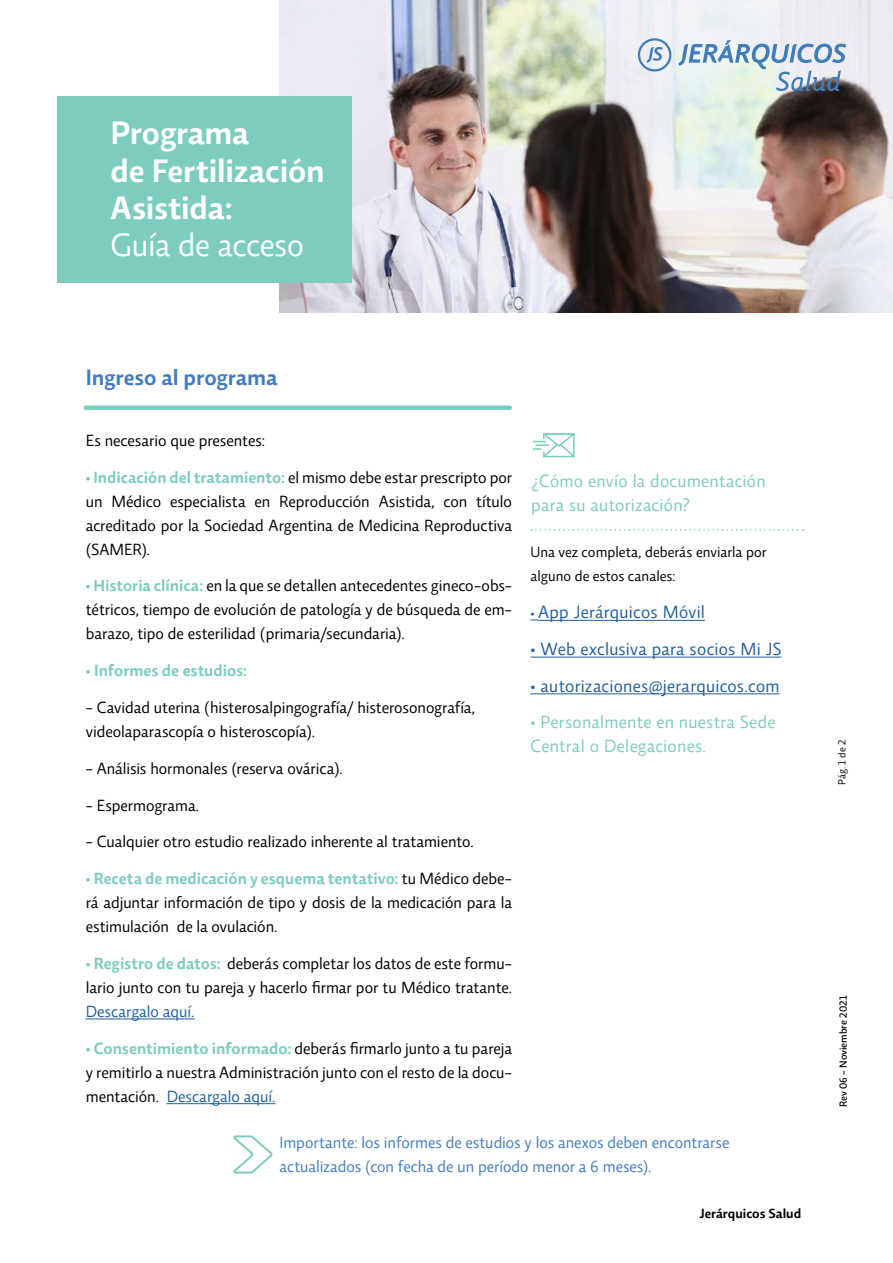
<style>
.page{position:relative;width:893px;height:1263px;background:#fff}
.page>*{position:absolute;margin:0;border:0;box-sizing:border-box;transform-origin:0 0}
.t1{font:600 33px/37.5px "Relato Sans OT";letter-spacing:-.005em;color:#fff}
.t2{font:33px "Relato Sans OT";color:#fff}
.t3{font:600 22.5px "Relato Sans OT";color:#437dbe}
.t4{font:18px "Relato Sans OT";letter-spacing:.015em;color:#215e9e}
.t5{font:18px/24px "Relato Sans OT";letter-spacing:.02em;color:#7cccbe}
.t6{font:18px/24px "Relato Sans OT";letter-spacing:.015em;color:#7cccbf}
.t7{font:16.5px/24px "Relato Sans OT";color:#000;text-align:justify}
.t8{font:16.5px/24px "Relato Sans OT";letter-spacing:-.005em;color:#437dbe}
.t9{font:600 16.5px "Relato Sans OT";color:#7cccbe}
.t10{font:16.5px "Relato Sans OT";color:#215e9e}
.t11{font:15px/24px "Relato Sans OT";letter-spacing:.005em;color:#000}
.t12{font:600 13.5px "Relato Sans OT";color:#000}
.t13{font:500 10.5px "Relato Sans OT";color:#000}
.t14{font:10.5px "Relato Sans OT";color:#000}
.s1{font-weight:600;color:#7cccbe}
.s2{color:#215e9e}
.s3{font-size:15px}
</style>
<div class="page">
<img style="left:279px;top:0;width:614px;height:312px">
<hr style="left:86px;top:1018px;width:108px;height:1px;background:#215e9e">
<hr style="left:167px;top:1103px;width:108px;height:1px;background:#215e9e">
<hr style="left:538px;top:620px;width:167px;height:1px;background:#215e9e">
<hr style="left:530px;top:657px;width:252px;height:1px;background:#215e9e">
<hr style="left:530px;top:693px;width:250px;height:1px;background:#215e9e">
<svg style="left:531px;top:529px;width:273px;height:2px"></svg>
<svg style="left:533px;top:433px;width:42px;height:24px"></svg>
<div style="left:86px;top:405px;width:424px;height:5px;background:#7cccbf"></div>
<div style="left:57px;top:96px;width:294px;height:187px;background:#7cccbf"></div>
<svg style="left:638px;top:38px;width:33px;height:34px"></svg>
<svg style="left:678px;top:40px;width:168px;height:51px;background:#c0d1dd"></svg>
<svg style="left:233px;top:1135px;width:39px;height:38px"></svg>
<h1 class="t1" style="left:111px;top:113px;width:216px">Programa<br>de Fertilización<br>Asistida:</h1>
<h1 class="t2" style="left:111px;top:226px;width:195px">Guía de acceso</h1>
<h2 class="t3" style="left:86px;top:364px;width:193px">Ingreso al programa</h2>
<p class="t7" style="left:86px;top:428px;width:181px">Es necesario que presentes:</p>
<p class="t7" style="left:86px;top:465px;width:428px"><span class="s1">• Indicación del tratamiento:</span> el mismo debe estar prescripto por un Médico especialista en Reproducción Asistida, con título acreditado por la Sociedad Argentina de Medicina Reproductiva (SAMER).</p>
<p class="t7" style="left:86px;top:574px;width:428px"><span class="s1">• Historia clínica:</span> en la que se detallen antecedentes gineco-obs&shy;tétricos, tiempo de evolución de patología y de búsqueda de em&shy;barazo, tipo de esterilidad (primaria/secundaria).</p>
<p class="t9" style="left:86px;top:660px;width:163px">• Informes de estudios:</p>
<p class="t7" style="left:86px;top:695px;width:391px">- Cavidad uterina (histerosalpingografía/ histerosonografía, videolaparascopía o histeroscopía).</p>
<p class="t7" style="left:86px;top:756px;width:258px">- Análisis hormonales (reserva ovárica).</p>
<p class="t7" style="left:86px;top:793px;width:115px">- Espermograma.</p>
<p class="t7" style="left:86px;top:829px;width:389px">- Cualquier otro estudio realizado inherente al tratamiento.</p>
<p class="t7" style="left:86px;top:866px;width:428px"><span class="s1">• Receta de medicación y esquema tentativo:</span> tu Médico debe&shy;rá adjuntar información de tipo y dosis de la medicación para la estimulación de la ovulación.</p>
<p class="t7" style="left:86px;top:951px;width:428px"><span class="s1">• Registro de datos:</span> deberás completar los datos de este formu&shy;lario junto con tu pareja y hacerlo firmar por tu Médico tratante.</p>
<p class="t10" style="left:86px;top:1001px;width:110px">Descargalo aquí.</p>
<p class="t7" style="left:86px;top:1036px;width:428px"><span class="s1">• Consentimiento informado:</span> deberás firmarlo junto a tu pareja y remitirlo a nuestra Administración junto con el resto de la docu&shy;mentación. <span class="s2">Descargalo aquí.</span></p>
<p class="t6" style="left:531px;top:469px;width:236px">¿Cómo envío la documentación para su autorización?</p>
<p class="t11" style="left:530px;top:540px;width:237px">Una vez completa, deberás enviarla por alguno de estos canales:</p>
<p class="t4" style="left:530px;top:601px;width:176px"><span class="s3">•</span> App Jerárquicos Móvil</p>
<p class="t4" style="left:530px;top:638px;width:253px">• Web exclusiva para socios Mi JS</p>
<p class="t4" style="left:530px;top:675px;width:251px">• autorizaciones@jerarquicos.com</p>
<p class="t5" style="left:530px;top:710px;width:246px">• Personalmente en nuestra Sede<br>Central o Delegaciones.</p>
<p class="t8" style="left:279px;top:1130px;width:451px">Importante: los informes de estudios y los anexos deben encontrarse actualizados (con fecha de un período menor a 6 meses).</p>
<p class="t12" style="left:699px;top:1205px;width:103px">Jerárquicos Salud</p>
<p class="t14" style="left:836px;top:784px;width:46px;rotate:-90deg">Pág. 1 de 2</p>
<p class="t13" style="left:837px;top:1107px;width:113px;rotate:-90deg">Rev 06 - Noviembre 2021</p>
</div>
